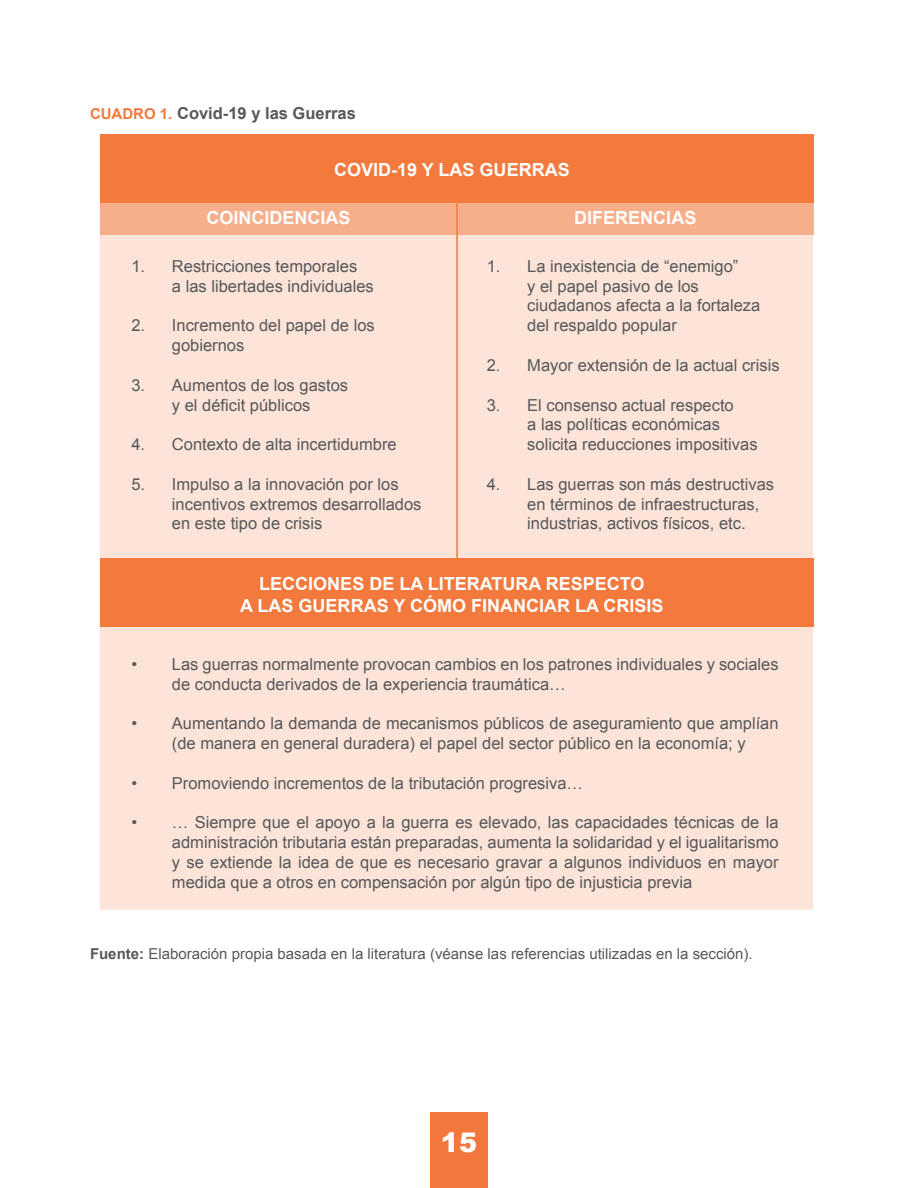
<style>
.page{position:relative;width:918px;height:1188px;background:#fff}
.page>*{position:absolute;margin:0;border:0;box-sizing:border-box;transform-origin:0 0}
.t1{font:900 27px "Arial";color:#fff}
.t2{font:700 18px/21.6px "Arial";color:#fff;text-align:center}
.t3{font:16.5px/19.8px "Arial";color:#57585a}
.t4{font:700 16.5px "Arial";color:#57585a}
.t5{font:15px "Arial";color:#57585a}
.s1{font-size:15px;color:#f3783d}
.s2{font-weight:700}
</style>
<div class="page">
<div style="left:430px;top:1112px;width:58px;height:76px;background:#f3783d"></div>
<div style="left:100px;top:234px;width:713px;height:676px;background:#fce4d8"></div>
<div style="left:100px;top:134px;width:713px;height:68px;background:#f3793d"></div>
<div style="left:100px;top:202px;width:357px;height:32px;background:#f7ae8a"></div>
<div style="left:457px;top:202px;width:357px;height:32px;background:#f7ae8a"></div>
<div style="left:100px;top:559px;width:713px;height:68px;background:#f3793d"></div>
<hr style="left:456px;top:204px;width:2px;height:364px;background:#f3793d">
<p class="t4" style="left:90px;top:102px;width:267px"><span class="s1">CUADRO 1.</span> Covid-19 y las Guerras</p>
<p class="t2" style="left:334px;top:159px;width:237px">COVID-19 Y LAS GUERRAS</p>
<p class="t2" style="left:207px;top:208px;width:146px">COINCIDENCIAS</p>
<p class="t2" style="left:574px;top:208px;width:124px">DIFERENCIAS</p>
<p class="t3" style="left:172px;top:256px;width:203px;text-indent:-41px">1. Restricciones temporales<br>a las libertades individuales</p>
<p class="t3" style="left:172px;top:316px;width:204px;text-indent:-41px">2. Incremento del papel de los gobiernos</p>
<p class="t3" style="left:131px;top:375px;width:218px;text-align:center">3. Aumentos de los gastos y el déficit públicos</p>
<p class="t3" style="left:131px;top:435px;width:267px">4. Contexto de alta incertidumbre</p>
<p class="t3" style="left:172px;top:474px;width:251px;text-indent:-41px">5. Impulso a la innovación por los incentivos extremos desarrollados en este tipo de crisis</p>
<p class="t3" style="left:527px;top:256px;width:235px;text-indent:-41px">1. La inexistencia de “enemigo”<br>y el papel pasivo de los ciudadanos afecta a la fortaleza del respaldo popular</p>
<p class="t3" style="left:487px;top:355px;width:294px">2. Mayor extensión de la actual crisis</p>
<p class="t3" style="left:527px;top:395px;width:232px;text-indent:-41px">3. El consenso actual respecto<br>a las políticas económicas solicita reducciones impositivas</p>
<p class="t3" style="left:527px;top:474px;width:248px;text-indent:-41px">4. Las guerras son más destructivas en términos de infraestructuras, industrias, activos físicos, etc.</p>
<p class="t2" style="left:240px;top:574px;width:425px">LECCIONES DE LA LITERATURA RESPECTO<br>A LAS GUERRAS Y CÓMO FINANCIAR LA CRISIS</p>
<p class="t3" style="left:172px;top:654px;width:608px;text-indent:-41px">• Las guerras normalmente provocan cambios en los patrones individuales y sociales de conducta derivados de la experiencia traumática…</p>
<p class="t3" style="left:131px;top:714px;width:649px;text-align:center">• Aumentando la demanda de mecanismos públicos de aseguramiento que amplían (de manera en general duradera) el papel del sector público en la economía; y</p>
<p class="t3" style="left:131px;top:773px;width:453px">• Promoviendo incrementos de la tributación progresiva…</p>
<p class="t3" style="left:172px;top:813px;width:608px;text-align:justify;text-indent:-41px">• … Siempre que el apoyo a la guerra es elevado, las capacidades técnicas de la administración tributaria están preparadas, aumenta la solidaridad y el igualitarismo y se extiende la idea de que es necesario gravar a algunos individuos en mayor medida que a otros en compensación por algún tipo de injusticia previa</p>
<p class="t5" style="left:90px;top:944px;width:664px"><span class="s2">Fuente:</span> Elaboración propia basada en la literatura (véanse las referencias utilizadas en la sección).</p>
<h1 class="t1" style="left:441px;top:1123px;width:38px">15</h1>
</div>
